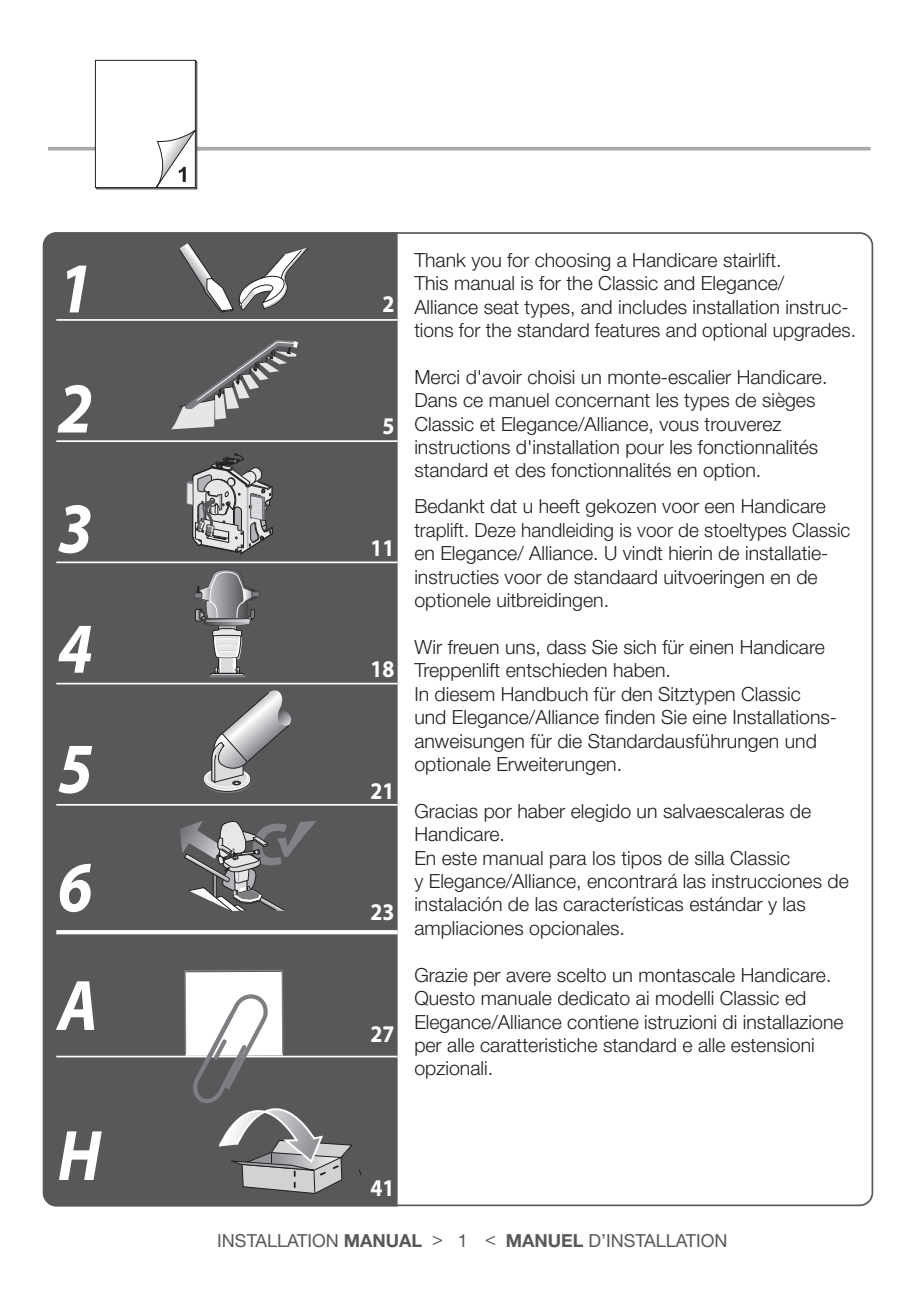
<style>
.page{position:relative;width:919px;height:1289px;background:#fff}
.page>*{position:absolute;margin:0;border:0;box-sizing:border-box;transform-origin:0 0}
.t1{font:italic 700 72px/119.6px "Myriad Pro";color:#fff;text-align:justify;scale:.9 1}
.t2{font:700 24px "Myriad Pro";color:#fff;scale:.9 1}
.t3{font:300 19.5px/23.4px "Helvetica Neue LT Pro";color:#231f20}
.t4{font:300 19.5px/23.4px "Helvetica Neue LT Std";color:#231f20}
.t5{font:18px "Helvetica Neue LT Std";color:#57585a}
.s1{font-weight:700}
</style>
<div class="page">
<div style="left:44px;top:233px;width:353px;height:973px;background:#57585a"></div>
<hr style="left:56px;top:319px;width:341px;height:2px;background:#fff">
<hr style="left:56px;top:440px;width:341px;height:2px;background:#fff">
<hr style="left:56px;top:561px;width:341px;height:2px;background:#fff">
<hr style="left:56px;top:682px;width:341px;height:2px;background:#fff">
<hr style="left:56px;top:804px;width:341px;height:1px;background:#fff">
<hr style="left:56px;top:1055px;width:341px;height:2px;background:#fff">
<svg style="left:56px;top:930px;width:341px;height:4px"></svg>
<svg style="left:171px;top:337px;width:131px;height:92px;background:#6f7072"></svg>
<div style="left:185px;top:404px;width:9px;height:5px;border:2px solid #7c7e81;border-radius:50%"></div>
<svg style="left:186px;top:453px;width:87px;height:103px;background:#8e8e90"></svg>
<svg style="left:220px;top:660px;width:15px;height:6px"></svg>
<div style="left:218px;top:625px;width:19px;height:51px;border:1px solid #231f20"></div>
<div style="left:222px;top:656px;width:11px;height:17px;background:#dadbdd"></div>
<svg style="left:194px;top:569px;width:65px;height:91px;background:#7e7f81"></svg>
<svg style="left:209px;top:666px;width:37px;height:11px"></svg>
<svg style="left:204px;top:769px;width:47px;height:24px"></svg>
<svg style="left:204px;top:768px;width:46px;height:23px"></svg>
<div style="left:204px;top:767px;width:47px;height:24px;border:1px solid #231f20;border-radius:50%"></div>
<svg style="left:204px;top:768px;width:46px;height:21px"></svg>
<div style="left:204px;top:768px;width:46px;height:22px;border:1px solid #fff;border-radius:50%"></div>
<svg style="left:206px;top:767px;width:42px;height:20px"></svg>
<div style="left:206px;top:767px;width:42px;height:20px;border:1px solid #fff;border-radius:50%"></div>
<svg style="left:212px;top:690px;width:81px;height:95px;background:#8a8a8c"></svg>
<svg style="left:180px;top:820px;width:137px;height:91px;background:#737375"></svg>
<svg style="left:178px;top:242px;width:131px;height:71px;background:#757677"></svg>
<svg style="left:184px;top:969px;width:177px;height:225px"></svg>
<div style="left:95px;top:60px;width:101px;height:128px;border:1px solid #231f20"></div>
<svg style="left:48px;top:130px;width:822px;height:58px"></svg>
<p class="t1" style="left:58px;top:226px;width:46px">1<br>2<br>3<br>4<br>5<br>6<br>A</p>
<p class="t1" style="left:58px;top:1093px;width:49px">H</p>
<p class="t2" style="left:382px;top:289px;width:15px">2</p>
<p class="t2" style="left:382px;top:410px;width:15px">5</p>
<p class="t2" style="left:370px;top:532px;width:28px">11</p>
<p class="t2" style="left:370px;top:653px;width:28px">18</p>
<p class="t2" style="left:370px;top:774px;width:28px">21</p>
<p class="t2" style="left:370px;top:896px;width:28px">23</p>
<p class="t2" style="left:370px;top:1017px;width:28px">27</p>
<p class="t3" style="left:414px;top:248px;width:443px">Thank you for choosing a Handicare stairlift.<br>This manual is for the Classic and Elegance/<br>Alliance seat types, and includes installation instruc&shy;tions for the standard features and optional upgrades.</p>
<p class="t3" style="left:414px;top:365px;width:414px">Merci d'avoir choisi un monte-escalier Handicare.<br>Dans ce manuel concernant les types de sièges Classic et Elegance/Alliance, vous trouverez instructions d'installation pour les fonctionnalités standard et des fonctionnalités en option.</p>
<p class="t4" style="left:414px;top:494px;width:437px">Bedankt dat u heeft gekozen voor een Handicare traplift. Deze handleiding is voor de stoeltypes Classic en Elegance/ Alliance. U vindt hierin de installatie&shy;instructies voor de standaard uitvoeringen en de optionele uitbreidingen.</p>
<p class="t3" style="left:414px;top:635px;width:424px">Wir freuen uns, dass Sie sich für einen Handicare Treppenlift entschieden haben.<br>In diesem Handbuch für den Sitztypen Classic und Elegance/Alliance finden Sie eine Installations&shy;anweisungen für die Standardausführungen und optionale Erweiterungen.</p>
<p class="t3" style="left:414px;top:798px;width:436px">Gracias por haber elegido un salvaescaleras de Handicare.<br>En este manual para los tipos de silla Classic<br>y Elegance/Alliance, encontrará las instrucciones de instalación de las características estándar y las ampliaciones opcionales.</p>
<p class="t3" style="left:414px;top:962px;width:431px">Grazie per avere scelto un montascale Handicare.<br>Questo manuale dedicato ai modelli Classic ed Elegance/Alliance contiene istruzioni di installazione per alle caratteristiche standard e alle estensioni opzionali.</p>
<p class="t2" style="left:370px;top:1172px;width:28px">41</p>
<p class="t5" style="left:217px;top:1229px;width:252px">INSTALLATION <span class="s1">MANUAL</span> &gt; 1</p>
<p class="t5" style="left:485px;top:1229px;width:244px">&lt; <span class="s1">MANUEL</span> D’INSTALLATION</p>
</div>
